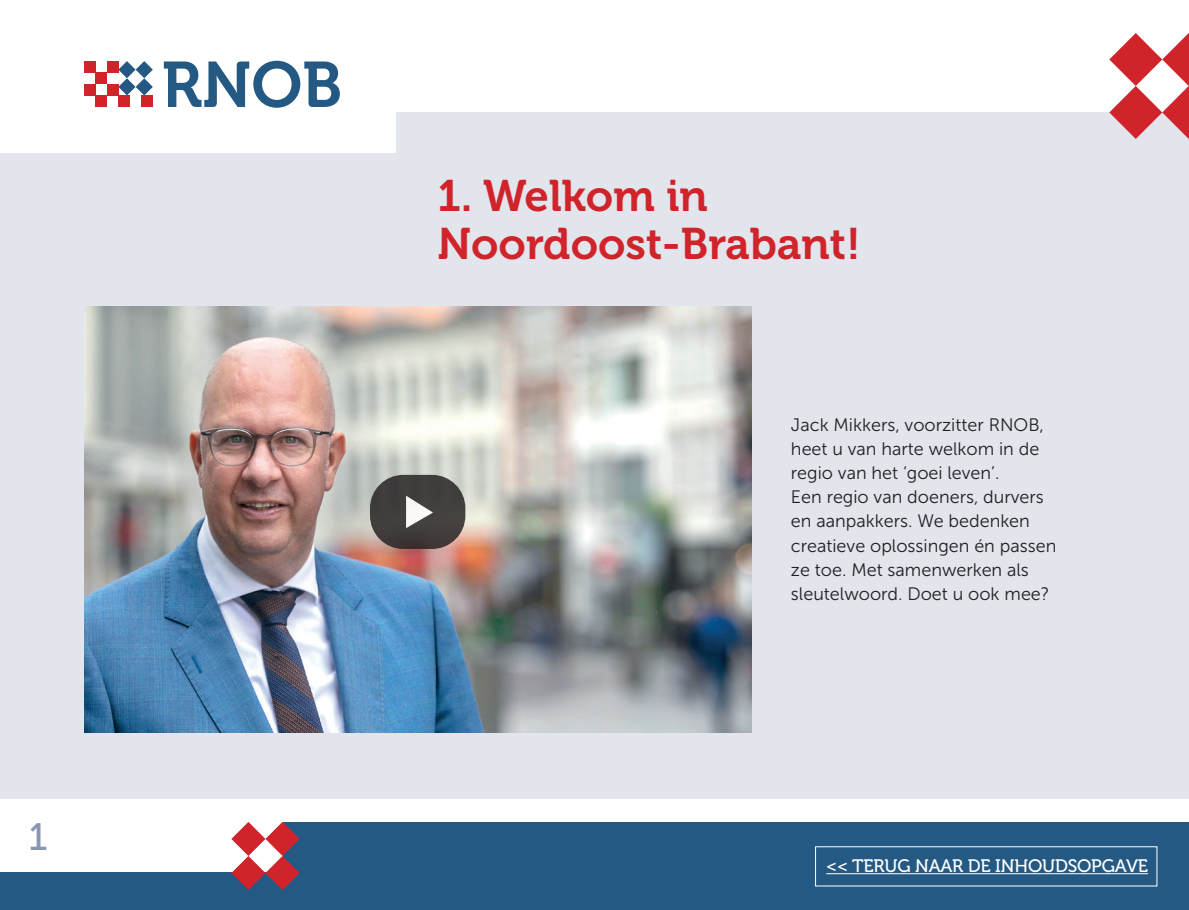
<style>
.page{position:relative;width:1189px;height:910px;background:#fff}
.page>*{position:absolute;margin:0;border:0;box-sizing:border-box;transform-origin:0 0}
.t1{font:44px/48px "Museo 700";color:#d1232a}
.t2{font:38px "Museo 500";color:#8897b3}
.t3{font:18px/24px "Museo Sans 300";color:#231f20}
.t4{font:18px "Museo 500";letter-spacing:-.01em;color:#fff}
</style>
<div class="page">
<div style="left:0;top:112px;width:1189px;height:686px;background:#e2e5ec"></div>
<div style="left:0;top:0;width:396px;height:152px;background:#fff"></div>
<svg style="left:118px;top:61px;width:35px;height:34px"></svg>
<div style="left:84px;top:61px;width:11px;height:11px;background:#d1232a"></div>
<div style="left:107px;top:61px;width:11px;height:11px;background:#d1232a"></div>
<div style="left:95px;top:72px;width:12px;height:12px;background:#d1232a"></div>
<div style="left:95px;top:95px;width:12px;height:12px;background:#d1232a"></div>
<div style="left:118px;top:95px;width:12px;height:12px;background:#d1232a"></div>
<div style="left:141px;top:95px;width:12px;height:12px;background:#d1232a"></div>
<div style="left:84px;top:84px;width:11px;height:11px;background:#d1232a"></div>
<div style="left:107px;top:84px;width:11px;height:11px;background:#d1232a"></div>
<svg style="left:164px;top:61px;width:176px;height:47px"></svg>
<svg style="left:1109px;top:33px;width:80px;height:106px"></svg>
<div style="left:0;top:821px;width:1189px;height:88px;background:#235982"></div>
<div style="left:0;top:814px;width:282px;height:57px;background:#fff"></div>
<svg style="left:231px;top:821px;width:68px;height:68px"></svg>
<img style="left:84px;top:307px;width:667px;height:425px">
<div style="left:370px;top:474px;width:95px;height:74px;background:#413d3c;border-radius:33px"></div>
<svg style="left:406px;top:495px;width:27px;height:33px"></svg>
<hr style="left:826px;top:872px;width:322px;height:1px;background:#fff">
<h2 class="t2" style="left:28px;top:816px;width:21px">1</h2>
<h1 class="t1" style="left:437px;top:172px;width:425px">1. Welkom in<br>Noordoost-Brabant!</h1>
<p class="t3" style="left:791px;top:413px;width:267px">Jack Mikkers, voorzitter RNOB, heet u van harte welkom in de regio van het ‘goei leven’.<br>Een regio van doeners, durvers en aanpakkers. We bedenken creatieve oplossingen én passen ze toe. Met samenwerken als sleutelwoord. Doet u ook mee?</p>
<p class="t4" style="left:826px;top:855px;width:323px">&lt;&lt; TERUG NAAR DE INHOUDSOPGAVE</p>
</div>
